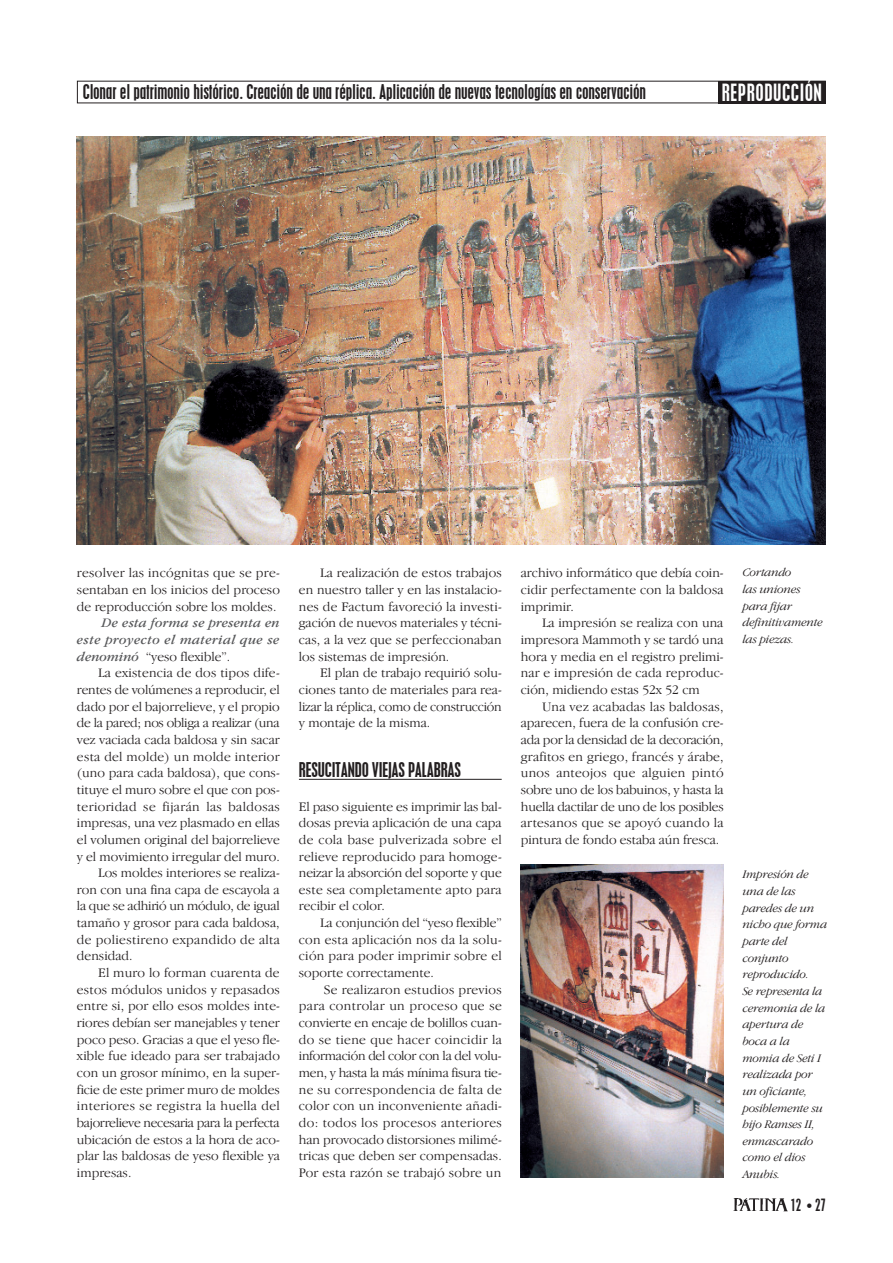
<style>
.page{position:relative;width:893px;height:1263px;background:#fff}
.page>*{position:absolute;margin:0;border:0;box-sizing:border-box;transform-origin:0 0}
.t1{font:condensed 21px "Placard";letter-spacing:.035em;color:#fff}
.t2{font:condensed 18px "Placard";color:#231f20}
.t3{font:condensed 15px "Placard";color:#231f20}
.t4{font:300 13.5px/16.6px "Garamond IT Cby BT";color:#231f20;text-align:justify}
.t5{font:300 13.5px "Garamond IT Cby BT";letter-spacing:.025em;color:#231f20}
.t6{font:italic 13.5px/16.6px "Garamond IT Cby BT";letter-spacing:.025em;color:#57585a;text-align:justify}
.t7{font:300 13.5px "Garamond IT Cby BT";letter-spacing:-.02em;color:#231f20}
.t8{font:300 13.5px "Garamond IT Cby BT";letter-spacing:-.025em;color:#231f20}
.t9{font:300 13.5px "Garamond IT Cby BT";letter-spacing:.02em;color:#231f20}
.t10{font:italic 300 12px/16.6px "Garamond IT Cby BT";letter-spacing:-.015em;color:#231f20}
.s1{font-weight:300;font-style:normal;color:#231f20}
</style>
<div class="page">
<hr style="left:299px;top:779px;width:202px;height:1px;background:#231f20">
<img style="left:733px;top:1198px;width:55px;height:13px">
<div style="left:717px;top:81px;width:108px;height:22px;background:#231f20"></div>
<img style="left:77px;top:136px;width:748px;height:408px">
<img style="left:521px;top:864px;width:202px;height:314px">
<h2 class="t2" style="left:83px;top:83px;width:564px">Clonar el patrimonio histórico. Creación de una réplica. Aplicación de nuevas tecnologías en conservación</h2>
<h1 class="t1" style="left:721px;top:82px;width:101px">REPRODUCCIÓN</h1>
<p class="t4" style="left:77px;top:566px;width:204px">resolver las incógnitas que se pre&shy;sentaban en los inicios del proceso de reproducción sobre los moldes.</p>
<p class="t6" style="left:77px;top:616px;width:204px;text-indent:25px">De esta forma se presenta en este proyecto el material que se denominó <span class="s1">“yeso flexible”.</span></p>
<p class="t4" style="left:98px;top:666px;width:183px">La existencia de dos tipos dife-</p>
<p class="t4" style="left:77px;top:682px;width:204px">rentes de volúmenes a reproducir, el</p>
<p class="t4" style="left:77px;top:699px;width:204px">dado por el bajorrelieve, y el propio</p>
<p class="t7" style="left:77px;top:718px;width:204px">de la pared; nos obliga a realizar (una</p>
<p class="t4" style="left:77px;top:732px;width:204px">vez vaciada cada baldosa y sin sacar</p>
<p class="t9" style="left:77px;top:751px;width:204px">esta del molde) un molde interior</p>
<p class="t4" style="left:77px;top:766px;width:204px">(uno para cada baldosa), que cons-</p>
<p class="t4" style="left:77px;top:782px;width:204px">tituye el muro sobre el que con pos-</p>
<p class="t5" style="left:77px;top:801px;width:204px">terioridad se fijarán las baldosas</p>
<p class="t4" style="left:77px;top:816px;width:204px">impresas, una vez plasmado en ellas</p>
<p class="t4" style="left:77px;top:832px;width:204px">el volumen original del bajorrelieve</p>
<p class="t4" style="left:77px;top:849px;width:204px">y el movimiento irregular del muro.</p>
<p class="t4" style="left:98px;top:866px;width:183px">Los moldes interiores se realiza-</p>
<p class="t4" style="left:77px;top:882px;width:204px">ron con una fina capa de escayola a</p>
<p class="t7" style="left:77px;top:901px;width:204px">la que se adhirió un módulo, de igual</p>
<p class="t4" style="left:77px;top:916px;width:204px">tamaño y grosor para cada baldosa,</p>
<p class="t5" style="left:77px;top:934px;width:204px">de poliestireno expandido de alta</p>
<p class="t4" style="left:77px;top:949px;width:57px">densidad.</p>
<p class="t4" style="left:98px;top:966px;width:183px">El muro lo forman cuarenta de</p>
<p class="t4" style="left:77px;top:982px;width:204px">estos módulos unidos y repasados</p>
<p class="t4" style="left:77px;top:999px;width:204px">entre si, por ello esos moldes inte-</p>
<p class="t4" style="left:77px;top:1015px;width:204px">riores debían ser manejables y tener</p>
<p class="t4" style="left:77px;top:1032px;width:204px">poco peso. Gracias a que el yeso fle-</p>
<p class="t4" style="left:77px;top:1049px;width:204px">xible fue ideado para ser trabajado</p>
<p class="t4" style="left:77px;top:1065px;width:204px">con un grosor mínimo, en la super-</p>
<p class="t4" style="left:77px;top:1082px;width:204px">ficie de este primer muro de moldes</p>
<p class="t5" style="left:77px;top:1101px;width:204px">interiores se registra la huella del</p>
<p class="t8" style="left:77px;top:1117px;width:204px">bajorrelieve necesaria para la perfecta</p>
<p class="t4" style="left:77px;top:1132px;width:204px">ubicación de estos a la hora de aco-</p>
<p class="t4" style="left:77px;top:1149px;width:204px">plar las baldosas de yeso flexible ya</p>
<p class="t4" style="left:77px;top:1165px;width:56px">impresas.</p>
<p class="t4" style="left:299px;top:566px;width:204px;text-indent:21px">La realización de estos trabajos en nuestro taller y en las instalacio&shy;nes de Factum favoreció la investi&shy;gación de nuevos materiales y técni&shy;cas, a la vez que se perfeccionaban los sistemas de impresión.</p>
<p class="t4" style="left:299px;top:666px;width:204px;text-indent:21px">El plan de trabajo requirió solu&shy;ciones tanto de materiales para rea&shy;lizar la réplica, como de construcción y montaje de la misma.</p>
<h2 class="t2" style="left:299px;top:761px;width:163px">RESUCITANDO VIEJAS PALABRAS</h2>
<p class="t4" style="left:299px;top:799px;width:204px">El paso siguiente es imprimir las bal&shy;dosas previa aplicación de una capa de cola base pulverizada sobre el relieve reproducido para homoge&shy;neizar la absorción del soporte y que este sea completamente apto para recibir el color.</p>
<p class="t4" style="left:299px;top:916px;width:204px;text-indent:21px">La conjunción del “yeso flexible” con esta aplicación nos da la solu&shy;ción para poder imprimir sobre el soporte correctamente.</p>
<p class="t4" style="left:299px;top:982px;width:204px;text-indent:25px">Se realizaron estudios previos para controlar un proceso que se convierte en encaje de bolillos cuan&shy;do se tiene que hacer coincidir la información del color con la del volu&shy;men, y hasta la más mínima fisura tie&shy;ne su correspondencia de falta de color con un inconveniente añadi&shy;do: todos los procesos anteriores han provocado distorsiones milimé&shy;tricas que deben ser compensadas.<br>Por esta razón se trabajó sobre un</p>
<p class="t4" style="left:521px;top:566px;width:204px">archivo informático que debía coin&shy;cidir perfectamente con la baldosa imprimir.</p>
<p class="t4" style="left:521px;top:616px;width:204px;text-indent:21px">La impresión se realiza con una impresora Mammoth y se tardó una hora y media en el registro prelimi&shy;nar e impresión de cada reproduc&shy;ción, midiendo estas 52x 52 cm</p>
<p class="t4" style="left:521px;top:699px;width:204px;text-indent:21px">Una vez acabadas las baldosas, aparecen, fuera de la confusión cre&shy;ada por la densidad de la decoración, grafitos en griego, francés y árabe, unos anteojos que alguien pintó sobre uno de los babuinos, y hasta la huella dactilar de uno de los posibles artesanos que se apoyó cuando la pintura de fondo estaba aún fresca.</p>
<p class="t10" style="left:742px;top:565px;width:82px">Cortando<br>las uniones para fijar definitivamente las piezas.</p>
<p class="t10" style="left:742px;top:867px;width:86px">Impresión de una de las paredes de un nicho que forma parte del conjunto reproducido.<br>Se representa la ceremonia de la apertura de boca a la momia de Seti I realizada por un oficiante, posiblemente su hijo Ramses II, enmascarado como el dios<br>Anubis.</p>
<p class="t3" style="left:790px;top:1197px;width:37px">12 • 27</p>
</div>
